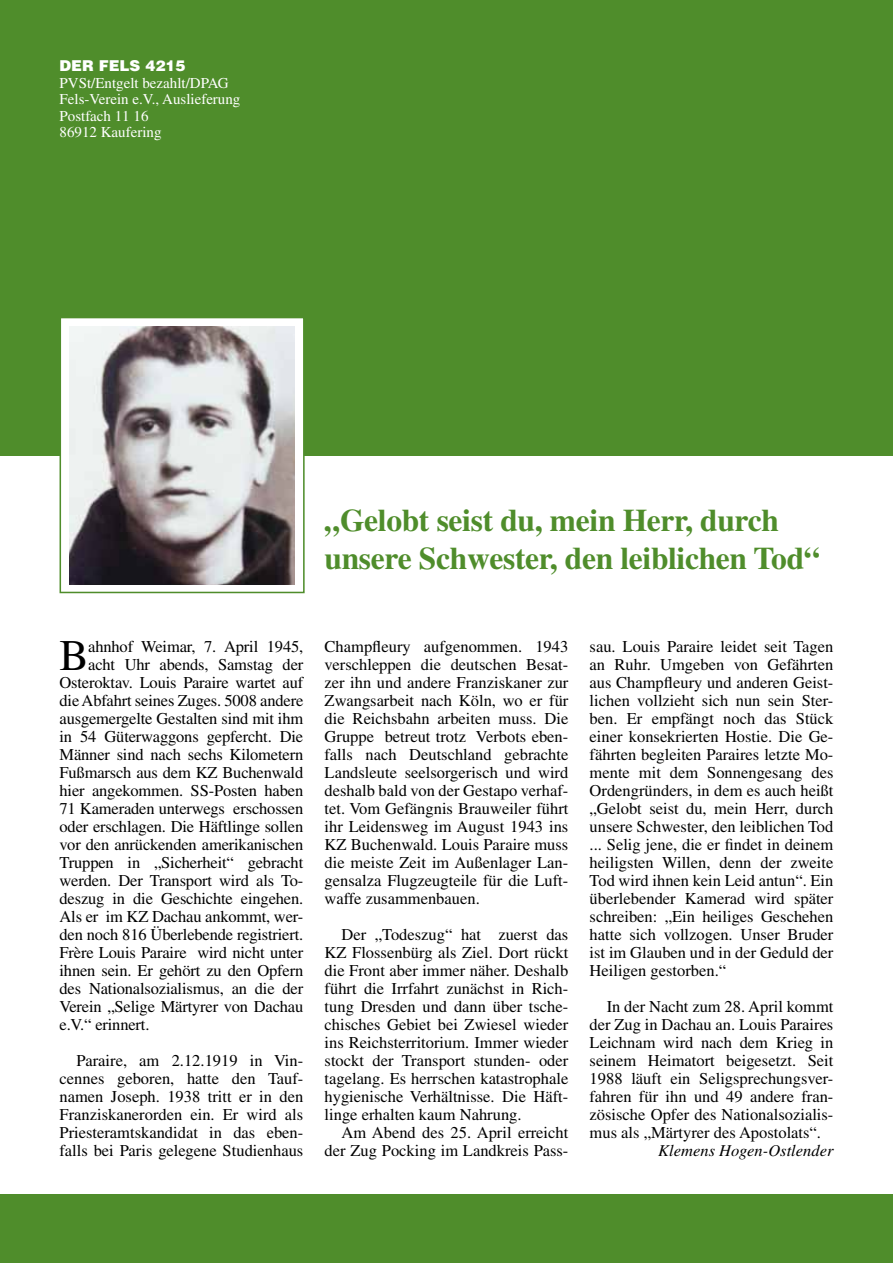
<style>
.page{position:relative;width:893px;height:1263px;background:#fff}
.page>*{position:absolute;margin:0;border:0;box-sizing:border-box;transform-origin:0 0}
.t1{font:43.65px "Times";color:#000}
.t2{font:700 31.5px/37.8px "Times";letter-spacing:-.01em;color:#4f8d2b}
.t3{font:16.5px/18px "Times";letter-spacing:-.01em;color:#000;text-align:justify}
.t4{font:italic 16.5px "Times";color:#000}
.t5{font:15px/16.5px "Times";color:#fff}
.t6{font:900 15px "Helvetica LT";color:#fff}
</style>
<div class="page">
<div style="left:0;top:0;width:893px;height:455px;background:#4f8d2b"></div>
<div style="left:60px;top:317px;width:245px;height:276px;background:#fff;border:2px solid #4f8d2b"></div>
<img style="left:70px;top:327px;width:225px;height:257px">
<div style="left:0;top:1195px;width:893px;height:68px;background:#4f8d2b"></div>
<p class="t6" style="left:60px;top:56px;width:127px">DER FELS 4215</p>
<p class="t5" style="left:60px;top:74px;width:182px">PVSt/Entgelt bezahlt/DPAG<br>Fels-Verein e.V., Auslieferung<br>Postfach 11 16<br>86912 Kaufering</p>
<h2 class="t2" style="left:325px;top:501px;width:496px">„Gelobt seist du, mein Herr, durch unsere Schwester, den leiblichen Tod“</h2>
<h1 class="t1" style="left:60px;top:631px;width:31px">B</h1>
<p class="t3" style="left:88px;top:637px;width:217px">ahnhof Weimar, 7. April 1945,</p>
<p class="t3" style="left:88px;top:655px;width:217px">acht Uhr abends, Samstag der</p>
<p class="t3" style="left:60px;top:673px;width:245px">Osteroktav. Louis Paraire wartet auf</p>
<p class="t3" style="left:60px;top:691px;width:245px">die Abfahrt seines Zuges. 5008 andere</p>
<p class="t3" style="left:60px;top:709px;width:245px">ausgemergelte Gestalten sind mit ihm</p>
<p class="t3" style="left:60px;top:727px;width:245px">in 54 Güterwaggons gepfercht. Die</p>
<p class="t3" style="left:60px;top:745px;width:245px">Männer sind nach sechs Kilometern</p>
<p class="t3" style="left:60px;top:763px;width:245px">Fußmarsch aus dem KZ Buchenwald</p>
<p class="t3" style="left:60px;top:781px;width:245px">hier angekommen. SS-Posten haben</p>
<p class="t3" style="left:60px;top:799px;width:245px">71 Kameraden unterwegs erschossen</p>
<p class="t3" style="left:60px;top:817px;width:245px">oder erschlagen. Die Häftlinge sollen</p>
<p class="t3" style="left:60px;top:835px;width:245px">vor den anrückenden amerikanischen</p>
<p class="t3" style="left:60px;top:853px;width:245px">Truppen in „Sicherheit“ gebracht</p>
<p class="t3" style="left:60px;top:871px;width:245px">werden. Der Transport wird als To-</p>
<p class="t3" style="left:60px;top:889px;width:245px">deszug in die Geschichte eingehen.</p>
<p class="t3" style="left:60px;top:907px;width:245px">Als er im KZ Dachau ankommt, wer-</p>
<p class="t3" style="left:60px;top:925px;width:245px">den noch 816 Überlebende registriert.</p>
<p class="t3" style="left:60px;top:943px;width:245px">Frère Louis Paraire wird nicht unter</p>
<p class="t3" style="left:60px;top:961px;width:245px">ihnen sein. Er gehört zu den Opfern</p>
<p class="t3" style="left:60px;top:979px;width:245px">des Nationalsozialismus, an die der</p>
<p class="t3" style="left:60px;top:997px;width:245px">Verein „Selige Märtyrer von Dachau</p>
<p class="t3" style="left:60px;top:1015px;width:91px">e.V.“ erinnert.</p>
<p class="t3" style="left:60px;top:1051px;width:245px;text-indent:17px">Paraire, am 2.12.1919 in Vin&shy;cennes geboren, hatte den Tauf&shy;namen Joseph. 1938 tritt er in den Franziskanerorden ein. Er wird als Priesteramtskandidat in das eben&shy;falls bei Paris gelegene Studienhaus</p>
<p class="t3" style="left:325px;top:637px;width:245px">Champfleury aufgenommen. 1943 verschleppen die deutschen Besat&shy;zer ihn und andere Franziskaner zur Zwangsarbeit nach Köln, wo er für die Reichsbahn arbeiten muss. Die Gruppe betreut trotz Verbots eben&shy;falls nach Deutschland gebrachte Landsleute seelsorgerisch und wird deshalb bald von der Gestapo verhaf&shy;tet. Vom Gefängnis Brauweiler führt ihr Leidensweg im August 1943 ins KZ Buchenwald. Louis Paraire muss die meiste Zeit im Außenlager Lan&shy;gensalza Flugzeugteile für die Luft&shy;waffe zusammenbauen.</p>
<p class="t3" style="left:325px;top:925px;width:245px;text-indent:17px">Der „Todeszug“ hat zuerst das KZ Flossenbürg als Ziel. Dort rückt die Front aber immer näher. Deshalb führt die Irrfahrt zunächst in Rich&shy;tung Dresden und dann über tsche&shy;chisches Gebiet bei Zwiesel wieder ins Reichsterritorium. Immer wieder stockt der Transport stunden- oder tagelang. Es herrschen katastrophale hygienische Verhältnisse. Die Häft&shy;linge erhalten kaum Nahrung.</p>
<p class="t3" style="left:325px;top:1123px;width:245px;text-align:right">Am Abend des 25. April erreicht der Zug Pocking im Landkreis Pass-</p>
<p class="t3" style="left:590px;top:637px;width:245px">sau. Louis Paraire leidet seit Tagen an Ruhr. Umgeben von Gefährten aus Champfleury und anderen Geist&shy;lichen vollzieht sich nun sein Ster&shy;ben. Er empfängt noch das Stück einer konsekrierten Hostie. Die Ge&shy;fährten begleiten Paraires letzte Mo&shy;mente mit dem Sonnengesang des Ordengründers, in dem es auch heißt „Gelobt seist du, mein Herr, durch unsere Schwester, den leiblichen Tod ... Selig jene, die er findet in deinem heiligsten Willen, denn der zweite Tod wird ihnen kein Leid antun“. Ein überlebender Kamerad wird später schreiben: „Ein heiliges Geschehen hatte sich vollzogen. Unser Bruder ist im Glauben und in der Geduld der Heiligen gestorben.“</p>
<p class="t3" style="left:590px;top:997px;width:245px;text-indent:17px">In der Nacht zum 28. April kommt der Zug in Dachau an. Louis Paraires Leichnam wird nach dem Krieg in seinem Heimatort beigesetzt. Seit 1988 läuft ein Seligsprechungsver&shy;fahren für ihn und 49 andere fran&shy;zösische Opfer des Nationalsozialis&shy;mus als „Märtyrer des Apostolats“.</p>
<p class="t4" style="left:658px;top:1141px;width:177px">Klemens Hogen-Ostlender</p>
</div>
